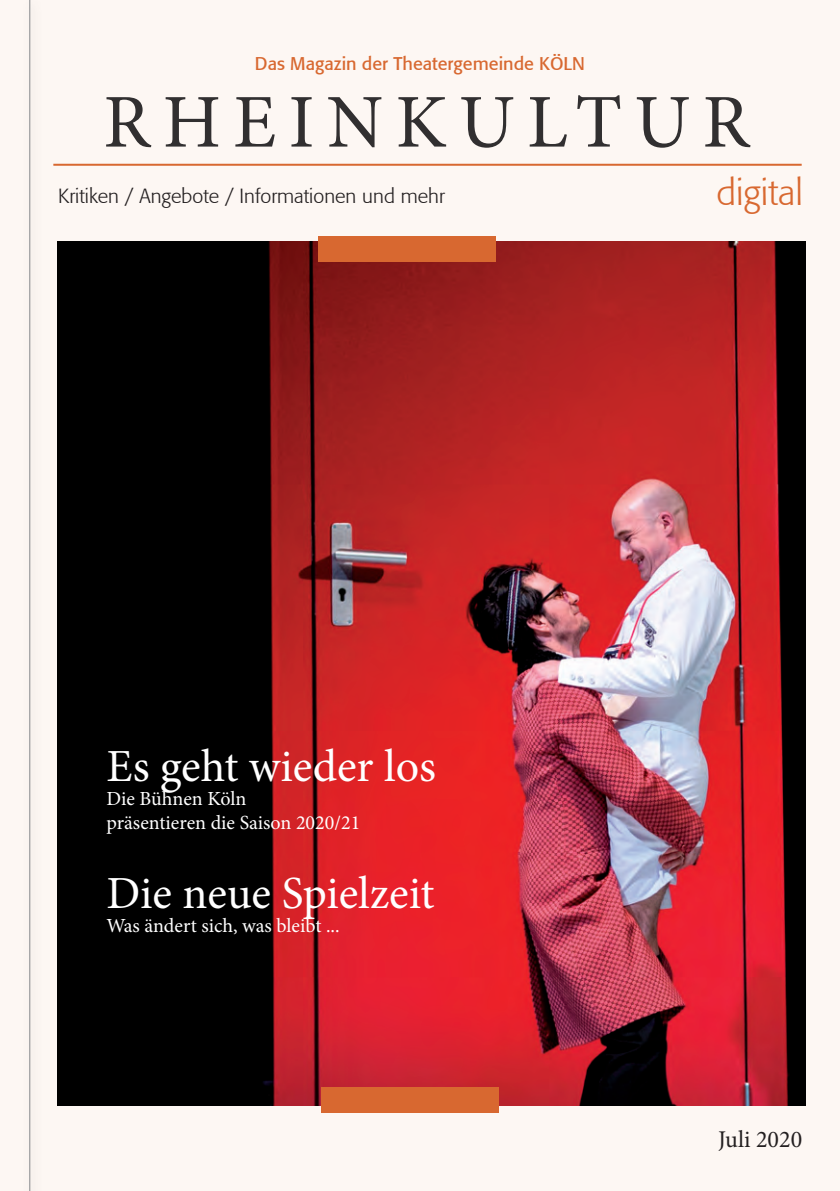
<style>
.page{position:relative;width:840px;height:1191px;background:#fff}
.page>*{position:absolute;margin:0;border:0;box-sizing:border-box;transform-origin:0 0}
.t1{font:76px "Minion Pro";letter-spacing:.16em;color:#312f30}
.t2{font:46px "Minion Pro";color:#fff}
.t3{font:300 36px "Formata BQ";color:#d86830}
.t4{font:24px "Minion Pro";color:#231f20}
.t5{font:20px/24px "Minion Pro";color:#fff}
.t6{font:300 20px "Formata BQ";color:#231f20}
.t7{font:18px "Formata BQ";color:#d86830}
</style>
<div class="page">
<div style="left:0;top:0;width:839px;height:1191px;background:#fdf7f3"></div>
<img style="left:57px;top:241px;width:747px;height:865px">
<hr style="left:53px;top:164px;width:748px;height:2px;background:#d86830">
<div style="left:318px;top:236px;width:177px;height:26px;background:#d86830"></div>
<div style="left:321px;top:1087px;width:177px;height:26px;background:#d86830"></div>
<hr style="left:29px;top:0;width:1px;height:1191px;background:#86888b">
<p class="t7" style="left:255px;top:52px;width:331px">Das Magazin der Theatergemeinde KÖLN</p>
<h1 class="t1" style="left:103px;top:71px;width:647px">rheinkultur</h1>
<h3 class="t3" style="left:716px;top:171px;width:88px">digital</h3>
<p class="t6" style="left:58px;top:185px;width:388px">Kritiken / Angebote / Informationen und mehr</p>
<h2 class="t2" style="left:106px;top:735px;width:331px">Es geht wieder los</h2>
<p class="t5" style="left:106px;top:786px;width:255px">Die Bühnen Köln<br>präsentieren die Saison 2020/21</p>
<h2 class="t2" style="left:106px;top:862px;width:329px">Die neue Spielzeit</h2>
<p class="t5" style="left:106px;top:913px;width:235px">Was ändert sich, was bleibt ...</p>
<p class="t4" style="left:717px;top:1123px;width:86px">Juli 2020</p>
</div>
